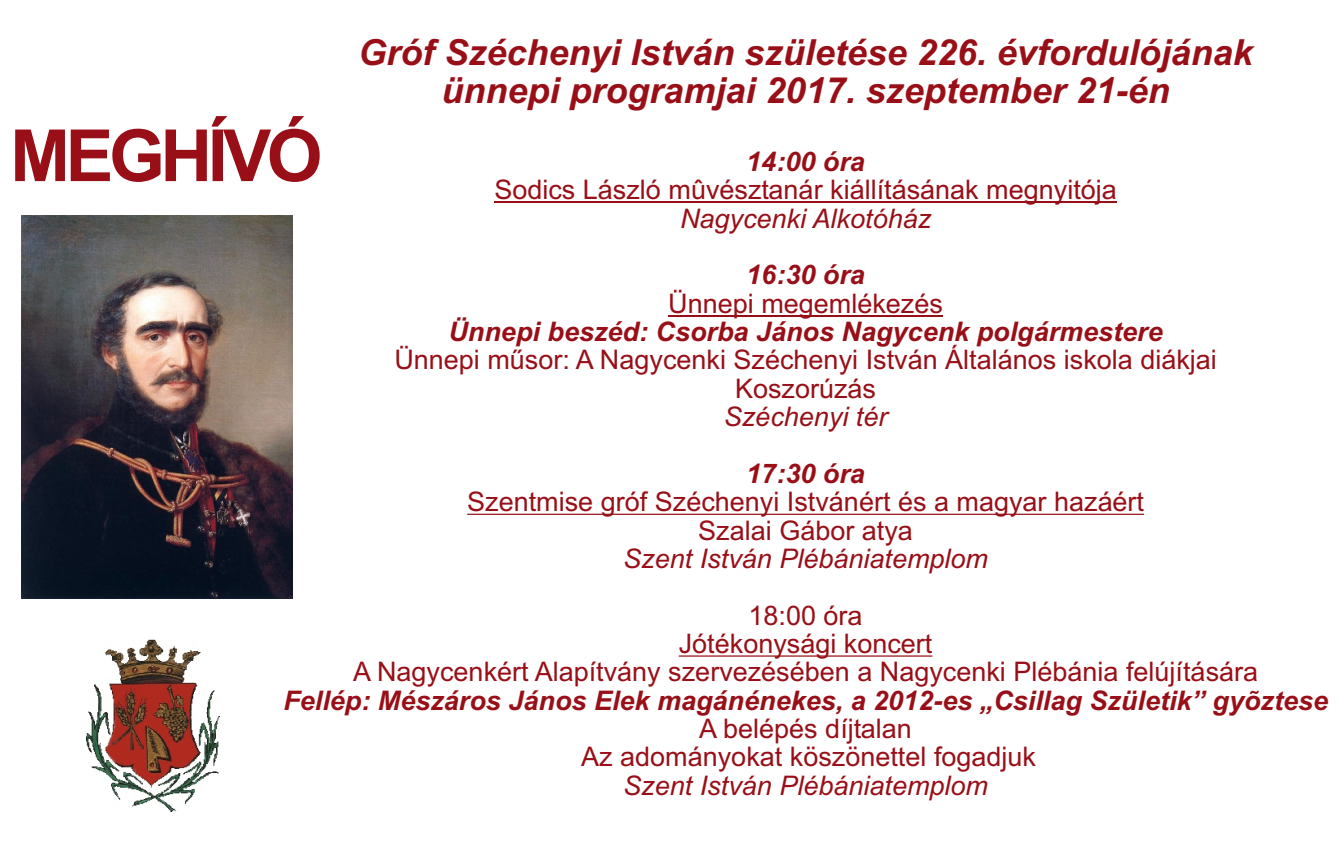
<style>
.page{position:relative;width:1341px;height:855px;background:#fff}
.page>*{position:absolute;margin:0;border:0;box-sizing:border-box;transform-origin:0 0}
.t1{font:700 72px "Arial";letter-spacing:-.065em;color:#990f17}
.t2{font:italic 700 36px/37.8px "Arial";color:#990f17;text-align:center}
.t3{font:27px/28.3px "Arial";color:#990f17;text-align:center}
.t4{font:italic 700 27px "Arial";color:#990f17}
.t5{font:italic 27px "Arial";color:#990f17}
</style>
<div class="page">
<img style="left:86px;top:640px;width:133px;height:171px">
<hr style="left:494px;top:202px;width:623px;height:1px;background:#990f17">
<hr style="left:668px;top:315px;width:275px;height:1px;background:#990f17">
<hr style="left:467px;top:514px;width:677px;height:1px;background:#990f17">
<hr style="left:679px;top:655px;width:253px;height:2px;background:#990f17">
<img style="left:21px;top:215px;width:272px;height:384px">
<h2 class="t2" style="left:358px;top:37px;width:896px">Gróf Széchenyi István születése 226. évfordulójának ünnepi programjai 2017. szeptember 21-én</h2>
<h1 class="t1" style="left:10px;top:129px;width:314px">MEGHÍVÓ</h1>
<p class="t4" style="left:746px;top:151px;width:120px">14:00 óra</p>
<p class="t3" style="left:494px;top:178px;width:624px">Sodics László mûvésztanár kiállításának megnyitója</p>
<p class="t5" style="left:680px;top:208px;width:253px">Nagycenki Alkotóház</p>
<p class="t4" style="left:746px;top:265px;width:120px">16:30 óra</p>
<p class="t3" style="left:668px;top:292px;width:276px">Ünnepi megemlékezés</p>
<p class="t4" style="left:448px;top:321px;width:716px">Ünnepi beszéd: Csorba János Nagycenk polgármestere</p>
<p class="t3" style="left:394px;top:348px;width:824px">Ünnepi mûsor: A Nagycenki Széchenyi István Általános iskola diákjai<br>Koszorúzás</p>
<p class="t5" style="left:724px;top:407px;width:165px">Széchenyi tér</p>
<p class="t4" style="left:746px;top:463px;width:120px">17:30 óra</p>
<p class="t3" style="left:467px;top:490px;width:678px">Szentmise gróf Széchenyi Istvánért és a magyar hazáért<br>Szalai Gábor atya</p>
<p class="t5" style="left:623px;top:548px;width:366px">Szent István Plébániatemplom</p>
<p class="t3" style="left:353px;top:603px;width:907px">18:00 óra<br>Jótékonysági koncert<br>A Nagycenkért Alapítvány szervezésében a Nagycenki Plébánia felújítására</p>
<p class="t4" style="left:283px;top:690px;width:1046px">Fellép: Mészáros János Elek magánénekes, a 2012-es „Csillag Születik” gyõztese</p>
<p class="t3" style="left:581px;top:717px;width:456px">A belépés díjtalan<br>Az adományokat köszönettel fogadjuk</p>
<p class="t5" style="left:623px;top:775px;width:366px">Szent István Plébániatemplom</p>
</div>
